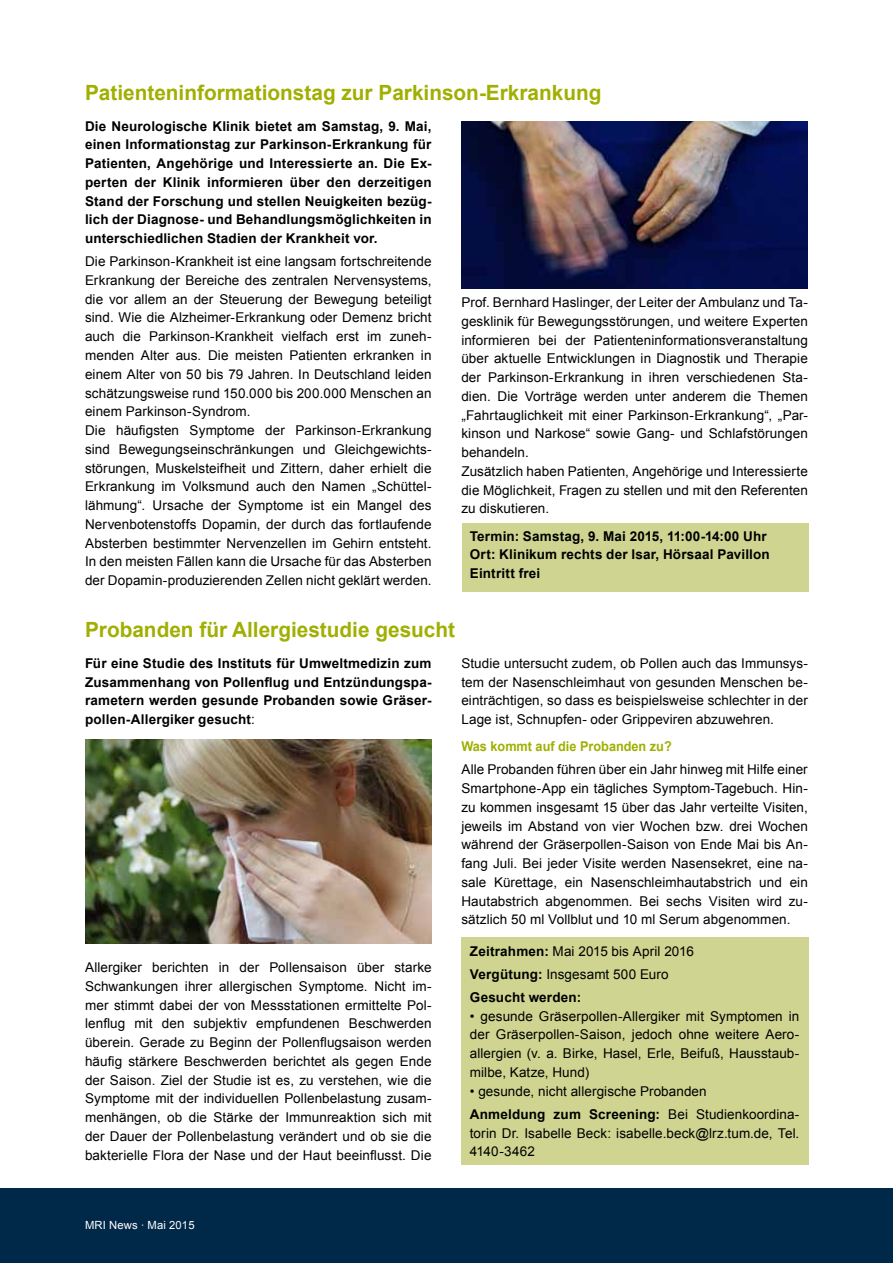
<style>
.page{position:relative;width:893px;height:1263px;background:#fff}
.page>*{position:absolute;margin:0;border:0;box-sizing:border-box;transform-origin:0 0}
.t1{font:700 21px "Arial";color:#a0af00}
.t2{font:13.5px/18.8px "Arial";letter-spacing:.005em;color:#000}
.t3{font:700 13.5px/18.8px "Arial";letter-spacing:.01em;color:#000;text-align:justify}
.t4{font:700 13.5px "Arial";color:#a0af00;scale:.94 1}
.t5{font:11.25px "Arial";letter-spacing:.01em;color:#fff}
.s1{font-weight:400}
.s2{font-weight:700}
</style>
<div class="page">
<div style="left:0;top:1188px;width:893px;height:75px;background:#002848"></div>
<div style="left:462px;top:523px;width:346px;height:69px;background:#cfd590"></div>
<img style="left:461px;top:122px;width:347px;height:167px">
<div style="left:462px;top:937px;width:347px;height:227px;background:#cfd590"></div>
<img style="left:85px;top:739px;width:347px;height:204px">
<h1 class="t1" style="left:85px;top:79px;width:518px">Patienteninformationstag zur Parkinson-Erkrankung</h1>
<p class="t3" style="left:85px;top:117px;width:348px">Die Neurologische Klinik bietet am Samstag, 9. Mai, einen Informationstag zur Parkinson-Erkrankung für Patienten, Angehörige und Interessierte an. Die Ex&shy;perten der Klinik informieren über den derzeitigen Stand der Forschung und stellen Neuigkeiten bezüg&shy;lich der Diagnose- und Behandlungsmöglichkeiten in unterschiedlichen Stadien der Krankheit vor.</p>
<p class="t2" style="left:85px;top:252px;width:348px">Die Parkinson-Krankheit ist eine langsam fortschreitende Erkrankung der Bereiche des zentralen Nervensystems, die vor allem an der Steuerung der Bewegung beteiligt sind. Wie die Alzheimer-Erkrankung oder Demenz bricht auch die Parkinson-Krankheit vielfach erst im zuneh&shy;menden Alter aus. Die meisten Patienten erkranken in einem Alter von 50 bis 79 Jahren. In Deutschland leiden schätzungsweise rund 150.000 bis 200.000 Menschen an einem Parkinson-Syndrom.<br>Die häufigsten Symptome der Parkinson-Erkrankung sind Bewegungseinschränkungen und Gleichgewichts&shy;störungen, Muskelsteifheit und Zittern, daher erhielt die Erkrankung im Volksmund auch den Namen „Schüttel&shy;lähmung“. Ursache der Symptome ist ein Mangel des Nervenbotenstoffs Dopamin, der durch das fortlaufende Absterben bestimmter Nervenzellen im Gehirn entsteht.<br>In den meisten Fällen kann die Ursache für das Absterben der Dopamin-produzierenden Zellen nicht geklärt werden.</p>
<p class="t2" style="left:461px;top:293px;width:348px">Prof. Bernhard Haslinger, der Leiter der Ambulanz und Ta&shy;gesklinik für Bewegungsstörungen, und weitere Experten informieren bei der Patienteninformationsveranstaltung über aktuelle Entwicklungen in Diagnostik und Therapie der Parkinson-Erkrankung in ihren verschiedenen Sta&shy;dien. Die Vorträge werden unter anderem die Themen „Fahrtauglichkeit mit einer Parkinson-Erkrankung“, „Par&shy;kinson und Narkose“ sowie Gang- und Schlafstörungen behandeln.<br>Zusätzlich haben Patienten, Angehörige und Interessierte die Möglichkeit, Fragen zu stellen und mit den Referenten zu diskutieren.</p>
<p class="t3" style="left:470px;top:527px;width:301px;text-align:left">Termin: Samstag, 9. Mai 2015, 11:00-14:00 Uhr<br>Ort: Klinikum rechts der Isar, Hörsaal Pavillon<br>Eintritt frei</p>
<h1 class="t1" style="left:85px;top:615px;width:372px">Probanden für Allergiestudie gesucht</h1>
<p class="t3" style="left:85px;top:654px;width:348px">Für eine Studie des Instituts für Umweltmedizin zum Zusammenhang von Pollenflug und Entzündungspa&shy;rametern werden gesunde Probanden sowie Gräser&shy;pollen-Allergiker gesucht<span class="s1">:</span></p>
<p class="t2" style="left:85px;top:958px;width:348px;text-align:justify">Allergiker berichten in der Pollensaison über starke Schwankungen ihrer allergischen Symptome. Nicht im&shy;mer stimmt dabei der von Messstationen ermittelte Pol&shy;lenflug mit den subjektiv empfundenen Beschwerden überein. Gerade zu Beginn der Pollenflugsaison werden häufig stärkere Beschwerden berichtet als gegen Ende der Saison. Ziel der Studie ist es, zu verstehen, wie die Symptome mit der individuellen Pollenbelastung zusam&shy;menhängen, ob die Stärke der Immunreaktion sich mit der Dauer der Pollenbelastung verändert und ob sie die bakterielle Flora der Nase und der Haut beeinflusst. Die</p>
<p class="t5" style="left:85px;top:1217px;width:111px">MRI News ∙ Mai 2015</p>
<p class="t2" style="left:461px;top:654px;width:348px;text-align:justify">Studie untersucht zudem, ob Pollen auch das Immunsys&shy;tem der Nasenschleimhaut von gesunden Menschen be&shy;einträchtigen, so dass es beispielsweise schlechter in der Lage ist, Schnupfen- oder Grippeviren abzuwehren.</p>
<p class="t4" style="left:461px;top:738px;width:225px">Was kommt auf die Probanden zu?</p>
<p class="t2" style="left:461px;top:760px;width:348px;text-align:justify">Alle Probanden führen über ein Jahr hinweg mit Hilfe einer Smartphone-App ein tägliches Symptom-Tagebuch. Hin&shy;zu kommen insgesamt 15 über das Jahr verteilte Visiten, jeweils im Abstand von vier Wochen bzw. drei Wochen während der Gräserpollen-Saison von Ende Mai bis An&shy;fang Juli. Bei jeder Visite werden Nasensekret, eine na&shy;sale Kürettage, ein Nasenschleimhautabstrich und ein Hautabstrich abgenommen. Bei sechs Visiten wird zu&shy;sätzlich 50 ml Vollblut und 10 ml Serum abgenommen.</p>
<p class="t3" style="left:470px;top:940px;width:226px;line-height:23px;text-align:left">Zeitrahmen: <span class="s1">Mai 2015 bis April 2016<br></span>Vergütung: <span class="s1">Insgesamt 500 Euro<br></span>Gesucht werden:</p>
<p class="t2" style="left:470px;top:1007px;width:331px;text-align:justify">• gesunde Gräserpollen-Allergiker mit Symptomen in der Gräserpollen-Saison, jedoch ohne weitere Aero&shy;allergien (v. a. Birke, Hasel, Erle, Beifuß, Hausstaub&shy;milbe, Katze, Hund)</p>
<p class="t2" style="left:470px;top:1080px;width:331px;line-height:23px">• gesunde, nicht allergische Probanden<br><span class="s2">Anmeldung zum Screening:</span> Bei Studienkoordina-</p>
<p class="t2" style="left:470px;top:1123px;width:331px">torin Dr. Isabelle Beck: isabelle.beck@lrz.tum.de, Tel.<br>4140-3462</p>
</div>
